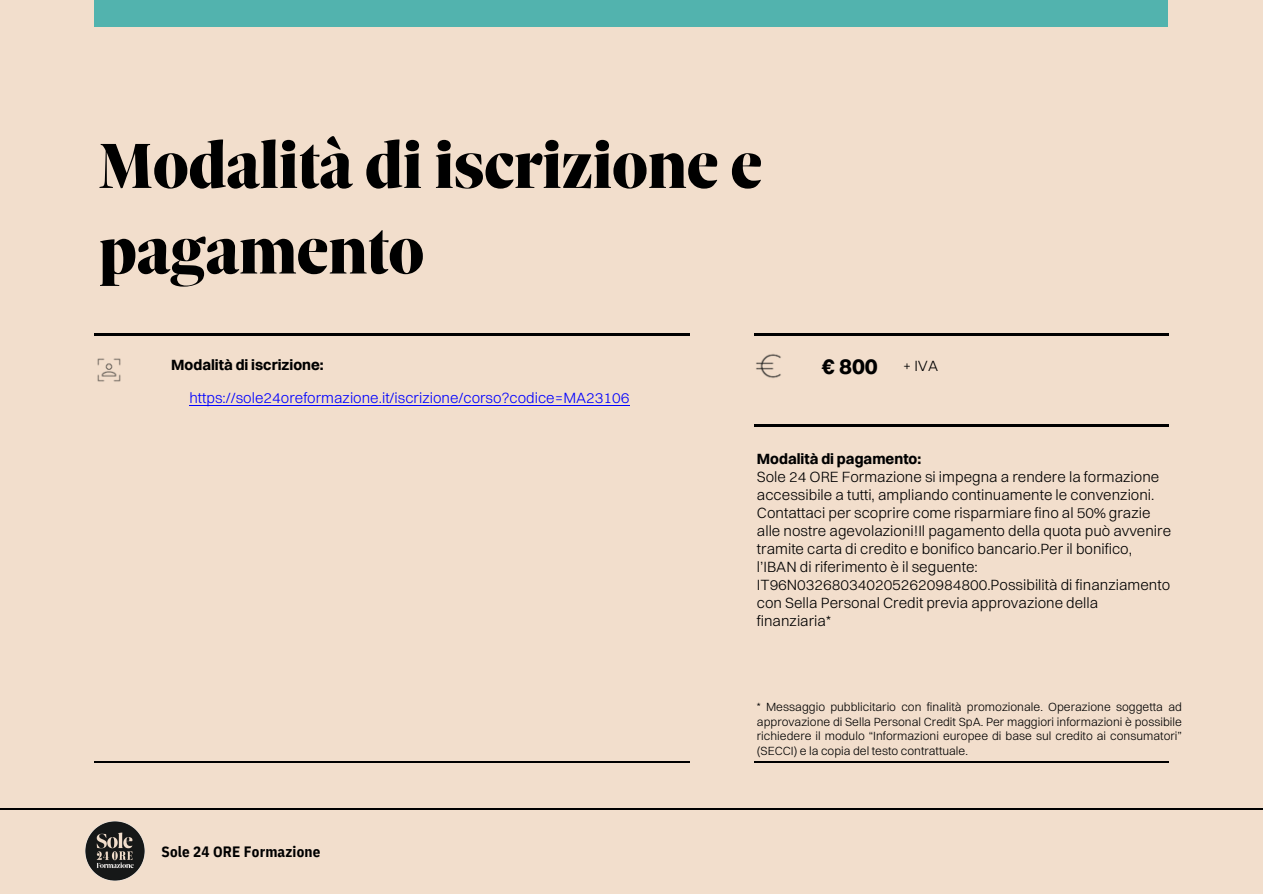
<style>
.page{position:relative;width:1263px;height:894px;background:#fff}
.page>*{position:absolute;margin:0;border:0;box-sizing:border-box;transform-origin:0 0}
.t1{font:900 69px/85.5px "Sole Serif Big Display";color:#000}
.t2{font:700 22.5px "Switzer";color:#000}
.t3{font:300 15px/18px "Switzer";color:#000}
.t4{font:300 15px "Switzer";color:#00f}
.t5{font:700 15px "Switzer";color:#000}
.t6{font:700 15px "IBM Plex Sans Cond";letter-spacing:.01em;color:#000}
.t7{font:300 12px/14.7px "Switzer";color:#000;text-align:justify}
.s1{font-weight:700}
</style>
<div class="page">
<div style="left:0;top:0;width:1263px;height:893px;background:#f2decc"></div>
<hr style="left:95px;top:333px;width:595px;height:2px;background:#000">
<div style="left:95px;top:0;width:1073px;height:26px;background:#52b3ae"></div>
<hr style="left:754px;top:333px;width:414px;height:2px;background:#000">
<img style="left:97px;top:358px;width:24px;height:24px">
<img style="left:756px;top:354px;width:25px;height:24px">
<hr style="left:95px;top:760px;width:595px;height:2px;background:#000">
<hr style="left:189px;top:405px;width:441px;height:1px;background:#00f">
<hr style="left:0;top:807px;width:1263px;height:2px;background:#000">
<hr style="left:754px;top:424px;width:414px;height:2px;background:#000">
<hr style="left:754px;top:760px;width:414px;height:2px;background:#000">
<img style="left:85px;top:821px;width:60px;height:59px">
<h5 class="t1" style="left:99px;top:128px;width:665px">Modalità di iscrizione e pagamento</h5>
<p class="t5" style="left:171px;top:355px;width:154px">Modalità di iscrizione:</p>
<h2 class="t4" style="left:189px;top:388px;width:441px">https://sole24oreformazione.it/iscrizione/corso?codice=MA23106</h2>
<p class="t2" style="left:822px;top:351px;width:58px">€ 800</p>
<h3 class="t3" style="left:903px;top:356px;width:37px">+ IVA</h3>
<h5 class="t3" style="left:757px;top:449px;width:416px"><span class="s1">Modalità di pagamento:<br></span>Sole 24 ORE Formazione si impegna a rendere la formazione accessibile a tutti, ampliando continuamente le convenzioni.<br>Contattaci per scoprire come risparmiare fino al 50% grazie alle nostre agevolazioni!Il pagamento della quota può avvenire tramite carta di credito e bonifico bancario.Per il bonifico, l’IBAN di riferimento è il seguente:<br>IT96N0326803402052620984800.Possibilità di finanziamento con Sella Personal Credit previa approvazione della finanziaria*</h5>
<h4 class="t6" style="left:162px;top:841px;width:160px">Sole 24 ORE Formazione</h4>
<p class="t7" style="left:757px;top:699px;width:427px">* Messaggio pubblicitario con finalità promozionale. Operazione soggetta ad approvazione di Sella Personal Credit SpA. Per maggiori informazioni è possibile richiedere il modulo “Informazioni europee di base sul credito ai consumatori” (SECCI) e la copia del testo contrattuale.</p>
</div>
